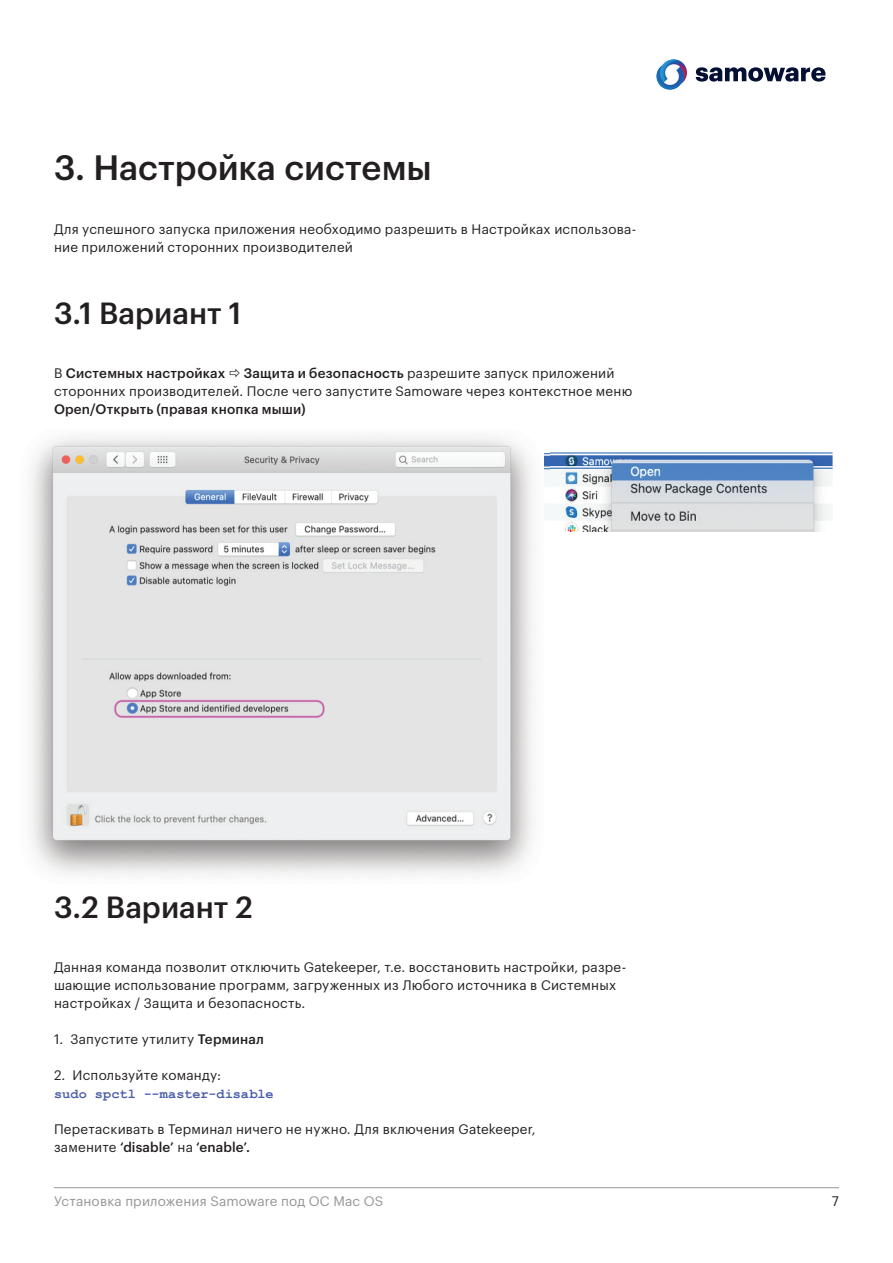
<style>
.page{position:relative;width:893px;height:1263px;background:#fff}
.page>*{position:absolute;margin:0;border:0;box-sizing:border-box;transform-origin:0 0}
.t1{font:500 34.5px "Graphik Cy";color:#231f20}
.t2{font:500 30px "Graphik Cy";color:#231f20}
.t3{font:13.5px/18px "Graphik Cy";letter-spacing:.015em;color:#231f20}
.t4{font:500 13.5px "Graphik Cy";letter-spacing:.015em;color:#231f20}
.t5{font:13.5px "Graphik Cy";letter-spacing:.01em;color:#939598}
.t6{font:700 13.5px "Courier New";letter-spacing:.005em;color:#4a5da9}
.s1{font-weight:500}
.s2{font-weight:400}
</style>
<div class="page">
<hr style="left:54px;top:1187px;width:785px;height:1px;background:#939598">
<img style="left:656px;top:59px;width:31px;height:31px">
<svg style="left:696px;top:67px;width:129px;height:15px"></svg>
<img style="left:31px;top:437px;width:514px;height:437px">
<img style="left:545px;top:453px;width:287px;height:78px">
<h1 class="t1" style="left:54px;top:141px;width:379px">3. Настройка системы</h1>
<p class="t3" style="left:54px;top:219px;width:584px">Для успешного запуска приложения необходимо разрешить в Настройках использова&shy;ние приложений сторонних производителей</p>
<h2 class="t2" style="left:54px;top:290px;width:189px">3.1 Вариант 1</h2>
<p class="t3" style="left:54px;top:363px;width:580px;text-indent:190px"><span class="s1">Защита и безопасность</span> разрешите запуск приложений сторонних производителей. После чего запустите Samoware через контекстное меню</p>
<p class="t4" style="left:54px;top:398px;width:253px">Open/Открыть (правая кнопка мыши)</p>
<p class="t4" style="left:54px;top:362px;width:173px"><span class="s2">В</span> Системных настройках</p>
<h2 class="t2" style="left:54px;top:884px;width:200px">3.2 Вариант 2</h2>
<p class="t3" style="left:54px;top:957px;width:574px">Данная команда позволит отключить Gatekeeper, т.е. восстановить настройки, разре&shy;шающие использование программ, загруженных из Любого источника в Системных настройках / Защита и безопасность.</p>
<p class="t3" style="left:54px;top:1029px;width:211px">1. Запустите утилиту <span class="s1">Терминал</span></p>
<p class="t3" style="left:54px;top:1065px;width:168px">2. Используйте команду:</p>
<p class="t6" style="left:54px;top:1085px;width:221px">sudo spctl --master-disable</p>
<p class="t3" style="left:54px;top:1119px;width:483px">Перетаскивать в Терминал ничего не нужно. Для включения Gatekeeper, замените <span class="s1">‘disable’</span> на <span class="s1">‘enable’.</span></p>
<p class="t5" style="left:54px;top:1191px;width:331px">Установка приложения Samoware под ОС Mac OS</p>
<p class="t3" style="left:832px;top:1191px;width:9px">7</p>
</div>
